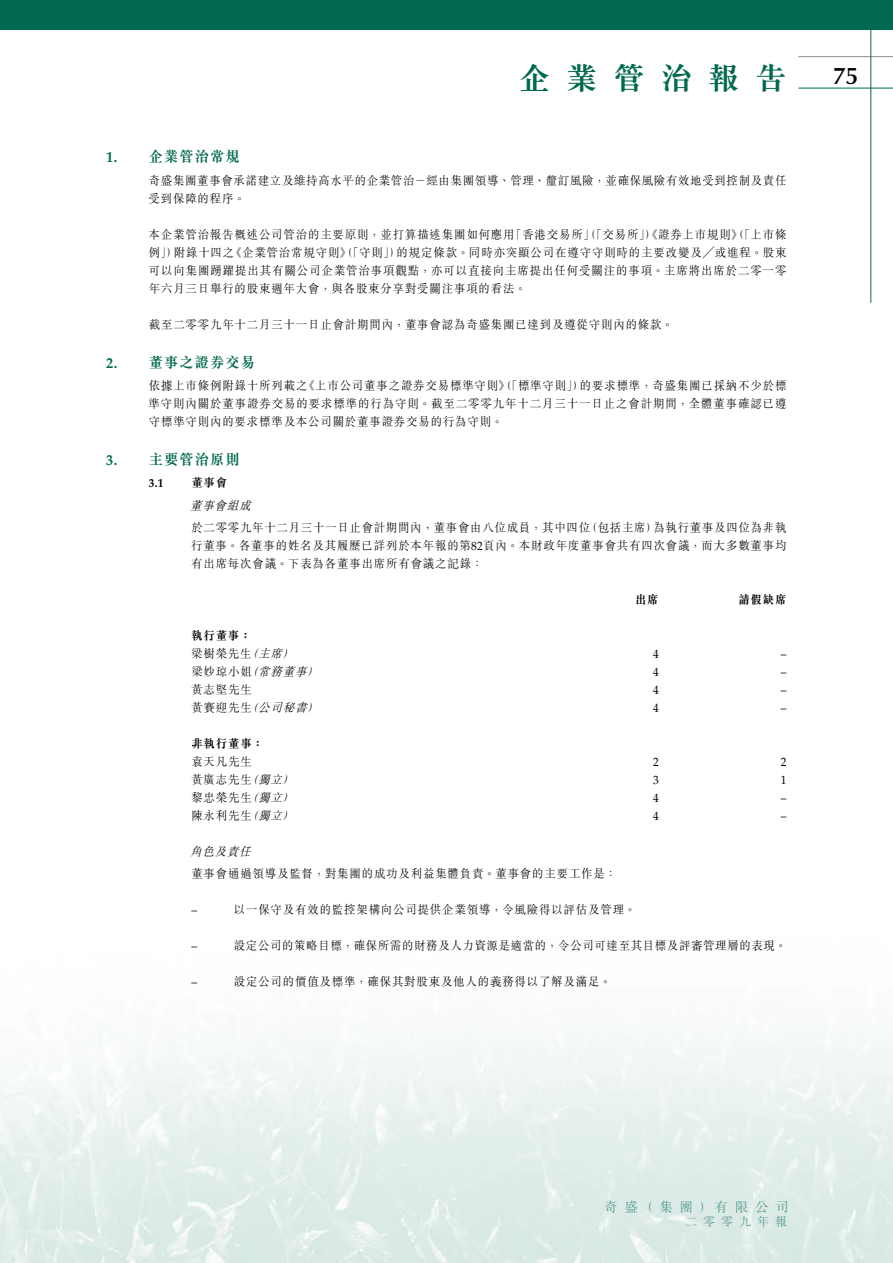
<style>
.page{position:relative;width:893px;height:1263px;background:#fff}
.page>*{position:absolute;margin:0;border:0;box-sizing:border-box;transform-origin:0 0}
.t1{font:700 31.5px "M Sung HK";letter-spacing:.5em;color:#00694f}
.t2{font:600 24px "Optima LT Std";color:#000}
.t3{font:700 15px "M Sung HK";letter-spacing:.075em;color:#00694f;scale:.95 1}
.t4{font:300 13.5px "M Sung HK";letter-spacing:.5em;color:#4d9684}
.t5{font:300 12px/18px "M Sung HK";letter-spacing:.075em;color:#000;text-align:justify;scale:.95 1}
.t6{font:italic 300 12px "M Sung HK";color:#000;scale:.95 1}
.t7{font:700 12px/18px "M Sung HK";letter-spacing:.075em;color:#000;scale:.95 1}
.t8{font:12px "Palatino LT Std";color:#000;scale:.95 1}
.t9{font:300 12px "M Sung HK";letter-spacing:.5em;color:#4d9684}
.t10{font:700 12px "Palatino LT Std";color:#000;scale:.95 1}
.s1{font-family:"Palatino LT Std"}
.s2{font-family:"Palatino LT Std";font-weight:400}
.s3{font-weight:300}
.s4{font-weight:300;font-style:italic}
.s5{font-style:normal}
.s6{font-style:italic}
</style>
<div class="page">
<img style="left:0;top:108px;width:893px;height:1155px">
<div style="left:0;top:0;width:893px;height:29px;background:#00694f"></div>
<hr style="left:798px;top:56px;width:95px;height:1px;background:#898989">
<hr style="left:798px;top:88px;width:95px;height:1px;background:#00694f">
<hr style="left:870px;top:0;width:1px;height:303px;background:#00694f">
<h1 class="t1" style="left:519px;top:56px;width:269px">企業管治報告</h1>
<h2 class="t2" style="left:833px;top:62px;width:26px">75</h2>
<p class="t3" style="left:106px;top:146px;width:142px"><span class="s1">1.</span> 企業管治常規</p>
<p class="t5" style="left:149px;top:171px;width:673px">奇盛集團董事會承諾建立及維持高水平的企業管治－經由集團領導、管理、釐訂風險，並確保風險有效地受到控制及責任受到保障的程序。</p>
<p class="t5" style="left:149px;top:225px;width:673px">本企業管治報告概述公司管治的主要原則，並打算描述集團如何應用「香港交易所」（「交易所」）《證券上市規則》（「上市條例」）附錄十四之《企業管治常規守則》（「守則」）的規定條款。同時亦突顯公司在遵守守則時的主要改變及╱或進程。股東可以向集團踴躍提出其有關公司企業管治事項觀點，亦可以直接向主席提出任何受關注的事項。主席將出席於二零一零年六月三日舉行的股東週年大會，與各股東分享對受關注事項的看法。</p>
<p class="t5" style="left:149px;top:315px;width:554px">截至二零零九年十二月三十一日止會計期間內，董事會認為奇盛集團已達到及遵從守則內的條款。</p>
<p class="t3" style="left:106px;top:351px;width:158px"><span class="s1">2.</span> 董事之證券交易</p>
<p class="t5" style="left:149px;top:376px;width:673px">依據上市條例附錄十所列載之《上市公司董事之證券交易標準守則》（「標準守則」）的要求標準，奇盛集團已採納不少於標準守則內關於董事證券交易的要求標準的行為守則。截至二零零九年十二月三十一日止之會計期間，全體董事確認已遵守標準守則內的要求標準及本公司關於董事證券交易的行為守則。</p>
<p class="t3" style="left:106px;top:449px;width:142px"><span class="s1">3.</span> 主要管治原則</p>
<p class="t10" style="left:149px;top:476px;width:17px">3.1</p>
<p class="t7" style="left:191px;top:473px;width:39px">董事會</p>
<p class="t6" style="left:190px;top:497px;width:70px">董事會組成</p>
<p class="t5" style="left:191px;top:518px;width:628px">於二零零九年十二月三十一日止會計期間內，董事會由八位成員，其中四位（包括主席）為執行董事及四位為非執行董事。各董事的姓名及其履歷已詳列於本年報的第<span class="s2">82</span>頁內。本財政年度董事會共有四次會議，而大多數董事均有出席每次會議。下表為各董事出席所有會議之記錄：</p>
<p class="t7" style="left:635px;top:590px;width:26px">出席</p>
<p class="t7" style="left:738px;top:590px;width:52px">請假缺席</p>
<p class="t7" style="left:191px;top:626px;width:114px">執行董事：<br><span class="s3">梁樹榮先生</span><span class="s4">（主席）</span></p>
<p class="t8" style="left:653px;top:647px;width:7px">4</p>
<p class="t8" style="left:781px;top:647px;width:7px">–</p>
<p class="t6" style="left:191px;top:663px;width:139px"><span class="s5">梁妙琼小姐</span>（常務董事）</p>
<p class="t8" style="left:653px;top:665px;width:7px">4</p>
<p class="t8" style="left:781px;top:665px;width:7px">–</p>
<p class="t5" style="left:191px;top:680px;width:65px">黃志堅先生</p>
<p class="t8" style="left:653px;top:683px;width:7px">4</p>
<p class="t8" style="left:781px;top:683px;width:7px">–</p>
<p class="t6" style="left:191px;top:699px;width:139px"><span class="s5">黃賽迎先生</span>（公司秘書）</p>
<p class="t8" style="left:653px;top:701px;width:7px">4</p>
<p class="t8" style="left:781px;top:701px;width:7px">–</p>
<p class="t7" style="left:191px;top:734px;width:77px">非執行董事：</p>
<p class="t5" style="left:191px;top:752px;width:65px">袁天凡先生</p>
<p class="t8" style="left:653px;top:755px;width:7px">2</p>
<p class="t8" style="left:781px;top:755px;width:7px">2</p>
<p class="t5" style="left:191px;top:770px;width:114px">黃廣志先生<span class="s6">（獨立）</span></p>
<p class="t8" style="left:653px;top:773px;width:7px">3</p>
<p class="t8" style="left:781px;top:773px;width:7px">1</p>
<p class="t5" style="left:191px;top:788px;width:114px">黎忠榮先生<span class="s6">（獨立）</span></p>
<p class="t8" style="left:653px;top:791px;width:7px">4</p>
<p class="t8" style="left:781px;top:791px;width:7px">–</p>
<p class="t5" style="left:191px;top:806px;width:114px">陳永利先生<span class="s6">（獨立）</span></p>
<p class="t8" style="left:653px;top:809px;width:7px">4</p>
<p class="t8" style="left:781px;top:809px;width:7px">–</p>
<p class="t6" style="left:190px;top:843px;width:70px">角色及責任</p>
<p class="t5" style="left:191px;top:864px;width:449px">董事會通過領導及監督，對集團的成功及利益集體負責。董事會的主要工作是：</p>
<p class="t8" style="left:191px;top:903px;width:7px">–</p>
<p class="t5" style="left:234px;top:900px;width:425px">以一保守及有效的監控架構向公司提供企業領導，令風險得以評估及管理。</p>
<p class="t8" style="left:191px;top:939px;width:7px">–</p>
<p class="t5" style="left:234px;top:936px;width:583px">設定公司的策略目標，確保所需的財務及人力資源是適當的，令公司可達至其目標及評審管理層的表現。</p>
<p class="t8" style="left:191px;top:975px;width:7px">–</p>
<p class="t5" style="left:234px;top:972px;width:399px">設定公司的價值及標準，確保其對股東及他人的義務得以了解及滿足。</p>
<p class="t4" style="left:604px;top:1197px;width:186px">奇盛（集團）有限公司</p>
<p class="t9" style="left:685px;top:1213px;width:104px">二零零九年報</p>
</div>
